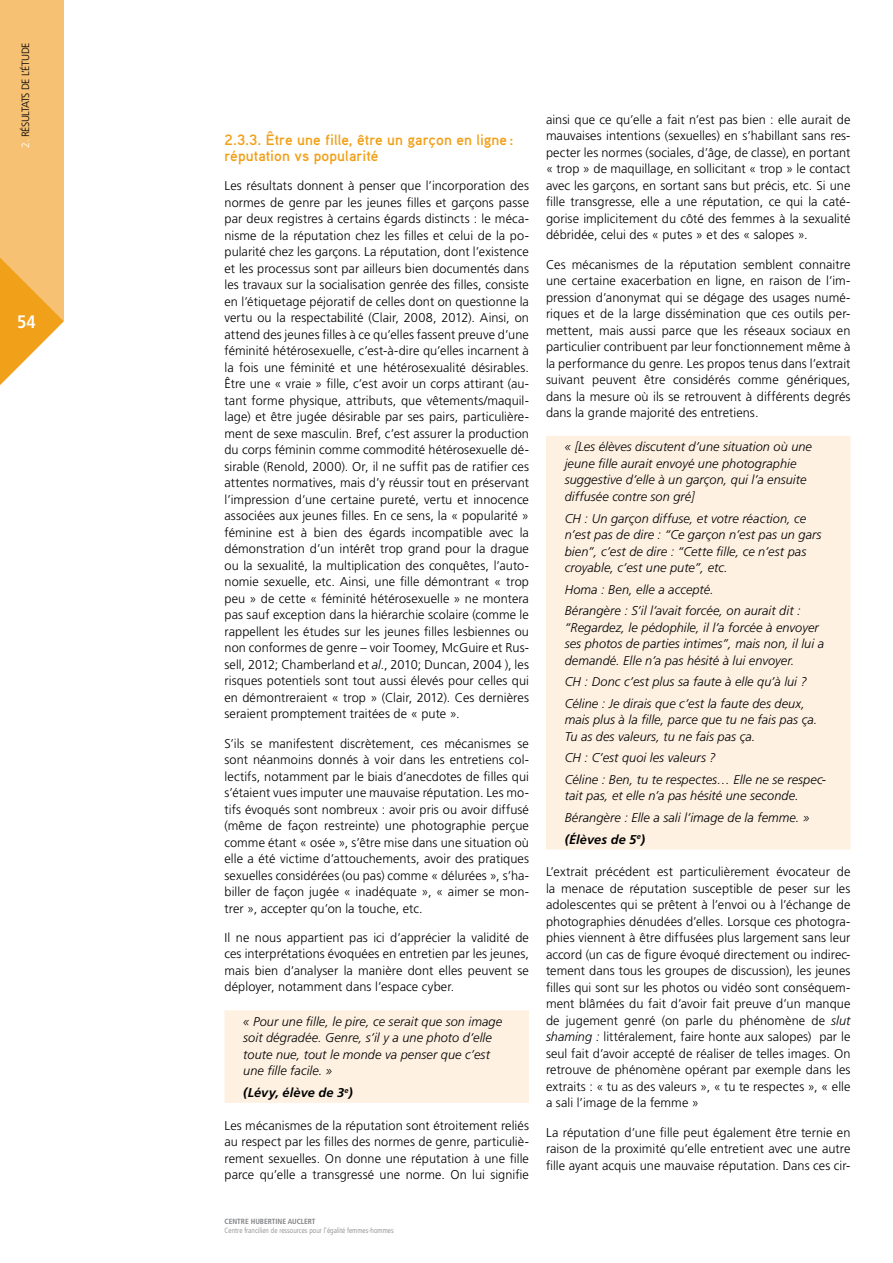
<style>
.page{position:relative;width:893px;height:1263px;background:#fff}
.page>*{position:absolute;margin:0;border:0;box-sizing:border-box;transform-origin:0 0}
.t1{font:700 condensed 18px "Frutiger LT Std";color:#fff}
.t2{font:700 15px/16.5px "Aaux Pro OT";letter-spacing:.005em;color:#f1a019}
.t3{font:300 12.75px/16.5px "Frutiger LT Std";letter-spacing:.005em;color:#000;text-align:justify}
.t4{font:italic 300 12.75px/16.5px "Frutiger LT Std";letter-spacing:.005em;color:#000}
.t5{font:italic 700 12.75px "Frutiger LT Std";letter-spacing:.01em;color:#000}
.t6{font:300 10.5px "Frutiger LT Std";color:#000}
.t7{font:300 condensed 7.5px "Frutiger LT Std";color:#808285}
.t8{font:700 condensed 7.5px "Frutiger LT Std";color:#808285}
.s1{color:#fff}
.s2{font-style:italic}
.s3{font-weight:700}
</style>
<div class="page">
<div style="left:0;top:0;width:64px;height:321px;background:#f7c174"></div>
<svg style="left:0;top:258px;width:64px;height:127px"></svg>
<div style="left:546px;top:436px;width:304px;height:413px;background:#fef1e2"></div>
<div style="left:225px;top:1010px;width:304px;height:93px;background:#fef1e2"></div>
<p class="t6" style="left:20px;top:148px;width:105px;rotate:-90deg"><span class="s1">2.</span> Résultats de l’étude</p>
<h1 class="t1" style="left:17px;top:311px;width:20px">54</h1>
<p class="t2" style="left:225px;top:131px;width:290px">2.3.3. Être une fille, être un garçon en ligne : réputation vs popularité</p>
<p class="t3" style="left:225px;top:178px;width:306px">Les résultats donnent à penser que l’incorporation des normes de genre par les jeunes filles et garçons passe par deux registres à certains égards distincts : le méca&shy;nisme de la réputation chez les filles et celui de la po&shy;pularité chez les garçons. La réputation, dont l’existence et les processus sont par ailleurs bien documentés dans les travaux sur la socialisation genrée des filles, consiste en l’étiquetage péjoratif de celles dont on questionne la vertu ou la respectabilité (Clair, 2008, 2012). Ainsi, on attend des jeunes filles à ce qu’elles fassent preuve d’une féminité hétérosexuelle, c’est-à-dire qu’elles incarnent à la fois une féminité et une hétérosexualité désirables.<br>Être une « vraie » fille, c’est avoir un corps attirant (au&shy;tant forme physique, attributs, que vêtements/maquil&shy;lage) et être jugée désirable par ses pairs, particulière&shy;ment de sexe masculin. Bref, c’est assurer la production du corps féminin comme commodité hétérosexuelle dé&shy;sirable (Renold, 2000). Or, il ne suffit pas de ratifier ces attentes normatives, mais d’y réussir tout en préservant l’impression d’une certaine pureté, vertu et innocence associées aux jeunes filles. En ce sens, la « popularité » féminine est à bien des égards incompatible avec la démonstration d’un intérêt trop grand pour la drague ou la sexualité, la multiplication des conquêtes, l’auto&shy;nomie sexuelle, etc. Ainsi, une fille démontrant « trop peu » de cette « féminité hétérosexuelle » ne montera pas sauf exception dans la hiérarchie scolaire (comme le rappellent les études sur les jeunes filles lesbiennes ou non conformes de genre – voir Toomey, McGuire et Rus&shy;sell, 2012; Chamberland et <span class="s2">al.</span>, 2010; Duncan, 2004 ), les risques potentiels sont tout aussi élevés pour celles qui en démontreraient « trop » (Clair, 2012). Ces dernières seraient promptement traitées de « pute ».</p>
<p class="t3" style="left:225px;top:735px;width:306px">S’ils se manifestent discrètement, ces mécanismes se sont néanmoins donnés à voir dans les entretiens col&shy;lectifs, notamment par le biais d’anecdotes de filles qui s’étaient vues imputer une mauvaise réputation. Les mo&shy;tifs évoqués sont nombreux : avoir pris ou avoir diffusé (même de façon restreinte) une photographie perçue comme étant « osée », s’être mise dans une situation où elle a été victime d’attouchements, avoir des pratiques sexuelles considérées (ou pas) comme « délurées », s’ha&shy;biller de façon jugée « inadéquate », « aimer se mon&shy;trer », accepter qu’on la touche, etc.</p>
<p class="t3" style="left:225px;top:929px;width:306px">Il ne nous appartient pas ici d’apprécier la validité de ces interprétations évoquées en entretien par les jeunes, mais bien d’analyser la manière dont elles peuvent se déployer, notamment dans l’espace cyber.</p>
<p class="t4" style="left:243px;top:1013px;width:260px">« Pour une fille, le pire, ce serait que son image soit dégradée. Genre, s’il y a une photo d’elle toute nue, tout le monde va penser que c’est une fille facile. »</p>
<p class="t5" style="left:243px;top:1085px;width:111px">(Lévy, élève de 3<sup>e</sup>)</p>
<p class="t3" style="left:225px;top:1117px;width:306px">Les mécanismes de la réputation sont étroitement reliés au respect par les filles des normes de genre, particuliè&shy;rement sexuelles. On donne une réputation à une fille parce qu’elle a transgressé une norme. On lui signifie</p>
<p class="t8" style="left:225px;top:1217px;width:92px">CENTRE HUBERTINE AUCLERT</p>
<p class="t7" style="left:225px;top:1226px;width:171px">Centre francilien de ressources pour l’égalité femmes-hommes</p>
<p class="t3" style="left:546px;top:111px;width:306px">ainsi que ce qu’elle a fait n’est pas bien : elle aurait de mauvaises intentions (sexuelles) en s’habillant sans res&shy;pecter les normes (sociales, d’âge, de classe), en portant « trop » de maquillage, en sollicitant « trop » le contact avec les garçons, en sortant sans but précis, etc. Si une fille transgresse, elle a une réputation, ce qui la caté&shy;gorise implicitement du côté des femmes à la sexualité débridée, celui des « putes » et des « salopes ».</p>
<p class="t3" style="left:546px;top:256px;width:306px">Ces mécanismes de la réputation semblent connaitre une certaine exacerbation en ligne, en raison de l’im&shy;pression d’anonymat qui se dégage des usages numé&shy;riques et de la large dissémination que ces outils per&shy;mettent, mais aussi parce que les réseaux sociaux en particulier contribuent par leur fonctionnement même à la performance du genre. Les propos tenus dans l’extrait suivant peuvent être considérés comme génériques, dans la mesure où ils se retrouvent à différents degrés dans la grande majorité des entretiens.</p>
<p class="t4" style="left:565px;top:439px;width:249px">« [Les élèves discutent d’une situation où une jeune fille aurait envoyé une photographie suggestive d’elle à un garçon, qui l’a ensuite diffusée contre son gré]</p>
<p class="t4" style="left:565px;top:510px;width:258px">CH : Un garçon diffuse, et votre réaction, ce n’est pas de dire : “Ce garçon n’est pas un gars bien”, c’est de dire : “Cette fille, ce n’est pas croyable, c’est une pute”, etc.</p>
<p class="t4" style="left:565px;top:578px;width:237px;line-height:21.6px">Homa : Ben, elle a accepté.<br>Bérangère : S’il l’avait forcée, on aurait dit :</p>
<p class="t4" style="left:565px;top:619px;width:261px">“Regardez, le pédophile, il l’a forcée à envoyer ses photos de parties intimes”, mais non, il lui a demandé. Elle n’a pas hésité à lui envoyer.</p>
<p class="t4" style="left:565px;top:671px;width:244px;line-height:21.6px">CH : Donc c’est plus sa faute à elle qu’à lui ?<br>Céline : Je dirais que c’est la faute des deux,</p>
<p class="t4" style="left:565px;top:712px;width:254px">mais plus à la fille, parce que tu ne fais pas ça.<br>Tu as des valeurs, tu ne fais pas ça.</p>
<p class="t4" style="left:565px;top:747px;width:263px;line-height:21.6px">CH : C’est quoi les valeurs ?<br>Céline : Ben, tu te respectes… Elle ne se respec-</p>
<p class="t4" style="left:565px;top:785px;width:246px;line-height:21.6px">tait pas, et elle n’a pas hésité une seconde.<br>Bérangère : Elle a sali l’image de la femme. » <span class="s3">(Élèves de 5</span><sup>e</sup><span class="s3">)</span></p>
<p class="t3" style="left:546px;top:864px;width:306px">L’extrait précédent est particulièrement évocateur de la menace de réputation susceptible de peser sur les adolescentes qui se prêtent à l’envoi ou à l’échange de photographies dénudées d’elles. Lorsque ces photogra&shy;phies viennent à être diffusées plus largement sans leur accord (un cas de figure évoqué directement ou indirec&shy;tement dans tous les groupes de discussion), les jeunes filles qui sont sur les photos ou vidéo sont conséquem&shy;ment blâmées du fait d’avoir fait preuve d’un manque de jugement genré (on parle du phénomène de <span class="s2">slut shaming :</span> littéralement, faire honte aux salopes) par le seul fait d’avoir accepté de réaliser de telles images. On retrouve de phénomène opérant par exemple dans les extraits : « tu as des valeurs », « tu te respectes », « elle a sali l’image de la femme »</p>
<p class="t3" style="left:546px;top:1124px;width:306px">La réputation d’une fille peut également être ternie en raison de la proximité qu’elle entretient avec une autre fille ayant acquis une mauvaise réputation. Dans ces cir-</p>
</div>
